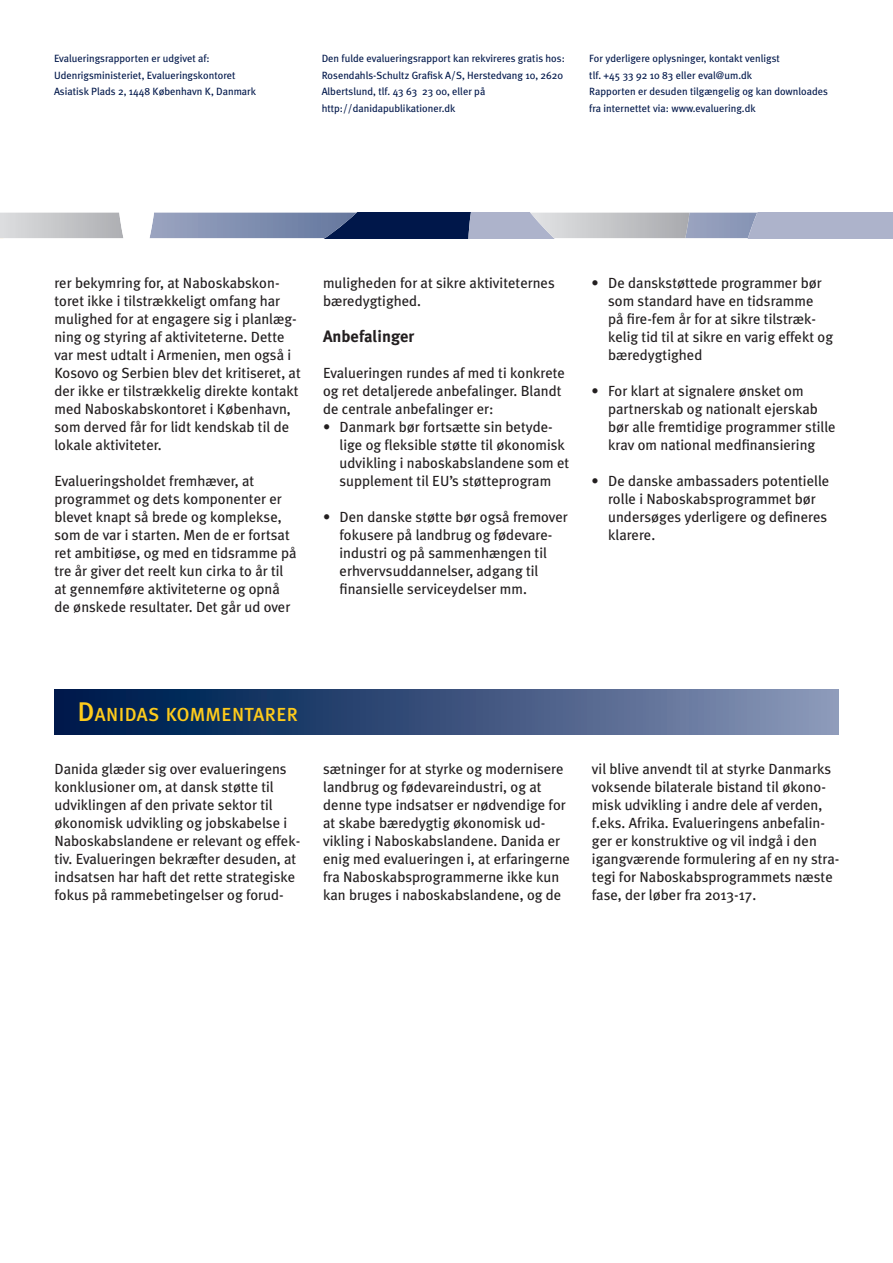
<style>
.page{position:relative;width:893px;height:1263px;background:#fff}
.page>*{position:absolute;margin:0;border:0;box-sizing:border-box;transform-origin:0 0}
.Body_Meta{font:18.9px "Meta Plus Medium Caps";letter-spacing:.02em;color:#fecb1b}
.Body-rubrik{font:700 16.5px "Meta Plus";color:#231f20}
.Body_Meta-2{font:14.7px/18px "Meta Plus";color:#231f20}
.Body-indryk{font:14.7px/18px "Meta Plus";color:#231f20}
.Subtitle{font:10.5px/16.5px "Meta Plus";color:#00174a}
.s1{font-size:27px}
</style>
<div class="page">
<svg style="left:0;top:213px;width:893px;height:25px;background:#929bb2"></svg>
<div style="left:54px;top:690px;width:785px;height:45px;background:linear-gradient(to right,#001346,#8a95b7)"></div>
<p class="Subtitle" style="left:54px;top:50px;width:157px">Evalueringsrapporten er udgivet af:</p>
<p class="Subtitle" style="left:54px;top:67px;width:183px">Udenrigsministeriet, Evalueringskontoret</p>
<p class="Subtitle" style="left:54px;top:83px;width:204px">Asiatisk Plads 2, 1448 København K, Danmark</p>
<p class="Subtitle" style="left:322px;top:50px;width:245px">Den fulde evalueringsrapport kan rekvireres gratis hos:</p>
<p class="Subtitle" style="left:322px;top:67px;width:243px">Rosendahls-Schultz Grafisk A/S, Herstedvang 10, 2620</p>
<p class="Subtitle" style="left:322px;top:83px;width:165px">Albertslund, tlf. 43 63 23 00, eller på http://danidapublikationer.dk</p>
<p class="Subtitle" style="left:589px;top:50px;width:192px">For yderligere oplysninger, kontakt venligst</p>
<p class="Subtitle" style="left:589px;top:67px;width:164px">tlf. +45 33 92 10 83 eller eval@um.dk</p>
<p class="Subtitle" style="left:589px;top:83px;width:240px">Rapporten er desuden tilgængelig og kan downloades</p>
<p class="Subtitle" style="left:589px;top:100px;width:168px">fra internettet via: www.evaluering.dk</p>
<p class="Body_Meta-2" style="left:54px;top:274px;width:248px">rer bekymring for, at Naboskabskon&shy;toret ikke i tilstrækkeligt omfang har mulighed for at engagere sig i planlæg&shy;ning og styring af aktiviteterne. Dette var mest udtalt i Armenien, men også i Kosovo og Serbien blev det kritiseret, at der ikke er tilstrækkelig direkte kontakt med Naboskabskontoret i København, som derved får for lidt kendskab til de lokale aktiviteter.</p>
<p class="Body_Meta-2" style="left:54px;top:472px;width:244px">Evalueringsholdet fremhæver, at programmet og dets komponenter er blevet knapt så brede og komplekse, som de var i starten. Men de er fortsat ret ambitiøse, og med en tidsramme på tre år giver det reelt kun cirka to år til at gennemføre aktiviteterne og opnå de ønskede resultater. Det går ud over</p>
<p class="Body_Meta-2" style="left:323px;top:274px;width:233px">muligheden for at sikre aktiviteternes bæredygtighed.</p>
<p class="Body-rubrik" style="left:323px;top:327px;width:93px">Anbefalinger</p>
<p class="Body_Meta-2" style="left:323px;top:364px;width:244px">Evalueringen rundes af med ti konkrete og ret detaljerede anbefalinger. Blandt de centrale anbefalinger er:</p>
<p class="Body-indryk" style="left:340px;top:418px;width:231px;text-indent:-16px">• Danmark bør fortsætte sin betyde&shy;lige og fleksible støtte til økonomisk udvikling i naboskabslandene som et supplement til EU’s støtteprogram</p>
<p class="Body-indryk" style="left:340px;top:508px;width:230px;text-indent:-16px">• Den danske støtte bør også fremover fokusere på landbrug og fødevare&shy;industri og på sammenhængen til erhvervsuddannelser, adgang til finansielle serviceydelser mm.</p>
<p class="Body-indryk" style="left:608px;top:274px;width:226px;text-indent:-16px">• De danskstøttede programmer bør som standard have en tidsramme<br>på fire-fem år for at sikre tilstræk&shy;kelig tid til at sikre en varig effekt og bæredygtighed</p>
<p class="Body-indryk" style="left:608px;top:382px;width:229px;text-indent:-16px">• For klart at signalere ønsket om partnerskab og nationalt ejerskab bør alle fremtidige programmer stille krav om national medfinansiering</p>
<p class="Body-indryk" style="left:608px;top:472px;width:223px;text-indent:-16px">• De danske ambassaders potentielle rolle i Naboskabsprogrammet bør undersøges yderligere og defineres klarere.</p>
<p class="Body_Meta" style="left:77px;top:703px;width:222px"><span class="s1">D</span>ANIDAS KOMMENTARER</p>
<p class="Body_Meta-2" style="left:54px;top:760px;width:247px">Danida glæder sig over evalueringens konklusioner om, at dansk støtte til udviklingen af den private sektor til økonomisk udvikling og jobskabelse i Naboskabslandene er relevant og effek&shy;tiv. Evalueringen bekræfter desuden, at indsatsen har haft det rette strategiske fokus på rammebetingelser og forud-</p>
<p class="Body_Meta-2" style="left:323px;top:760px;width:248px">sætninger for at styrke og modernisere landbrug og fødevareindustri, og at denne type indsatser er nødvendige for at skabe bæredygtig økonomisk ud&shy;vikling i Naboskabslandene. Danida er enig med evalueringen i, at erfaringerne fra Naboskabsprogrammerne ikke kun kan bruges i naboskabslandene, og de</p>
<p class="Body_Meta-2" style="left:592px;top:760px;width:249px">vil blive anvendt til at styrke Danmarks voksende bilaterale bistand til økono&shy;misk udvikling i andre dele af verden, f.eks. Afrika. Evalueringens anbefalin&shy;ger er konstruktive og vil indgå i den igangværende formulering af en ny stra&shy;tegi for Naboskabsprogrammets næste fase, der løber fra 2013-17.</p>
</div>
